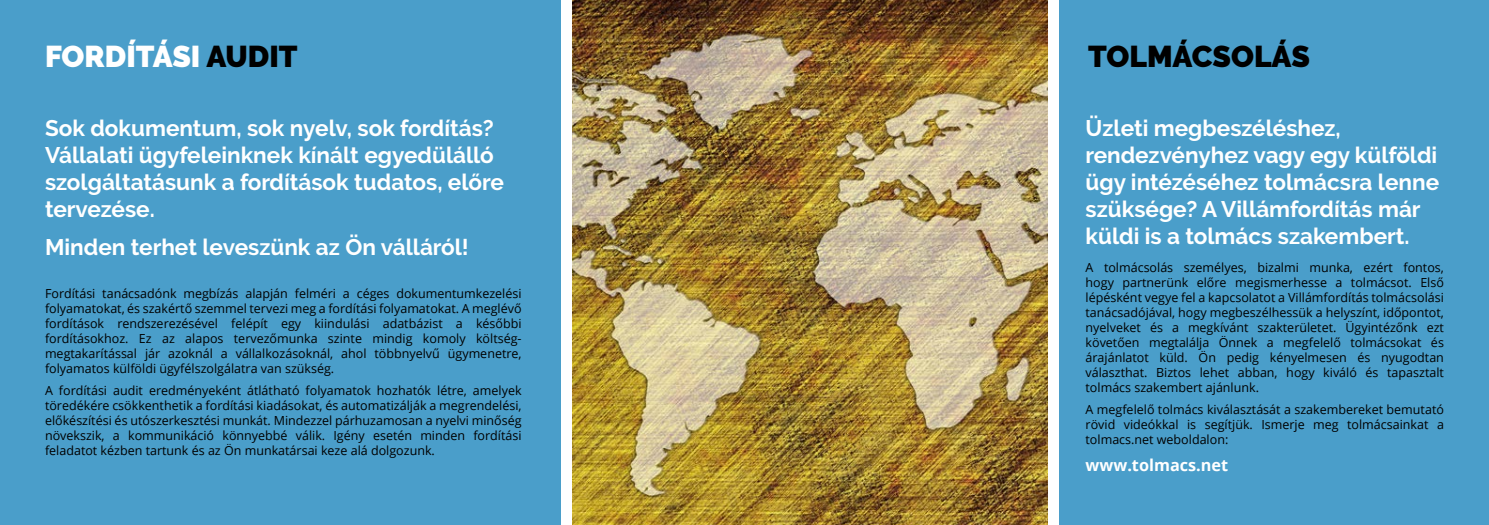
<style>
.page{position:relative;width:1489px;height:525px;background:#fff}
.page>*{position:absolute;margin:0;border:0;box-sizing:border-box;transform-origin:0 0}
.t1{font:900 30px "Raleway";color:#fff}
.t2{font:900 30px "Raleway";color:#000}
.t3{font:700 22.5px/27px "Raleway";color:#fff}
.t4{font:700 16.25px "Open Sans";color:#fff}
.t5{font:12.5px/15px "Open Sans";color:#000;text-align:justify}
.s1{color:#000}
</style>
<div class="page">
<div style="left:0;top:0;width:560px;height:524px;background:#4a9eca"></div>
<div style="left:1059px;top:0;width:429px;height:524px;background:#4a9eca"></div>
<img style="left:572px;top:0;width:475px;height:524px">
<h1 class="t1" style="left:45px;top:39px;width:254px">FORDÍTÁSI <span class="s1">AUDIT</span></h1>
<h1 class="t2" style="left:1088px;top:39px;width:223px">TOLMÁCSOLÁS</h1>
<h2 class="t3" style="left:45px;top:114px;width:460px">Sok dokumentum, sok nyelv, sok fordítás?<br>Vállalati ügyfeleinknek kínált egyedülálló szolgáltatásunk a fordítások tudatos, előre tervezése.</h2>
<h2 class="t3" style="left:45px;top:233px;width:425px">Minden terhet leveszünk az Ön válláról!</h2>
<p class="t5" style="left:45px;top:286px;width:478px">Fordítási tanácsadónk megbízás alapján felméri a céges dokumentumkezelési folyamatokat, és szakértő szemmel tervezi meg a fordítási folyamatokat. A meglévő fordítások rendszerezésével felépít egy kiindulási adatbázist a későbbi fordításokhoz. Ez az alapos tervezőmunka szinte mindig komoly költség&shy;megtakarítással jár azoknál a vállalkozásoknál, ahol többnyelvű ügymenetre, folyamatos külföldi ügyfélszolgálatra van szükség.</p>
<p class="t5" style="left:45px;top:383px;width:478px">A fordítási audit eredményeként átlátható folyamatok hozhatók létre, amelyek töredékére csökkenthetik a fordítási kiadásokat, és automatizálják a megrendelési, előkészítési és utószerkesztési munkát. Mindezzel párhuzamosan a nyelvi minőség növekszik, a kommunikáció könnyebbé válik. Igény esetén minden fordítási feladatot kézben tartunk és az Ön munkatársai keze alá dolgozunk.</p>
<h2 class="t3" style="left:1085px;top:114px;width:355px">Üzleti megbeszéléshez, rendezvényhez vagy egy külföldi ügy intézéséhez tolmácsra lenne szüksége? A Villámfordítás már küldi is a tolmács szakembert.</h2>
<p class="t5" style="left:1085px;top:259px;width:360px">A tolmácsolás személyes, bizalmi munka, ezért fontos, hogy partnerünk előre megismerhesse a tolmácsot. Első lépésként vegye fel a kapcsolatot a Villámfordítás tolmácsolási tanácsadójával, hogy megbeszélhessük a helyszínt, időpontot, nyelveket és a megkívánt szakterületet. Ügyintézőnk ezt követően megtalálja Önnek a megfelelő tolmácsokat és árajánlatot küld. Ön pedig kényelmesen és nyugodtan választhat. Biztos lehet abban, hogy kiváló és tapasztalt tolmács szakembert ajánlunk.</p>
<p class="t5" style="left:1085px;top:402px;width:360px">A megfelelő tolmács kiválasztását a szakembereket bemutató rövid videókkal is segítjük. Ismerje meg tolmácsainkat a tolmacs.net weboldalon:</p>
<h3 class="t4" style="left:1085px;top:453px;width:144px">www.tolmacs.net</h3>
</div>
